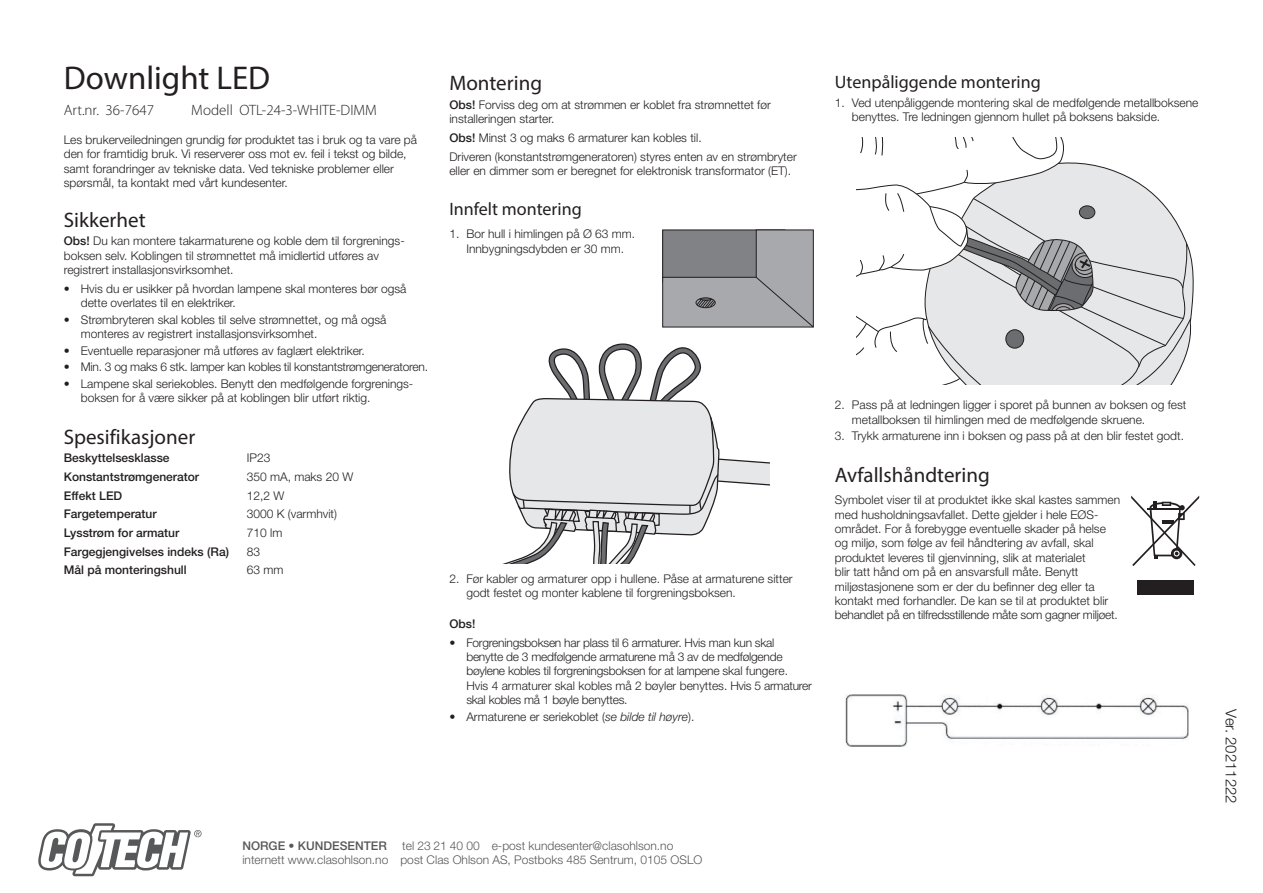
<style>
.page{position:relative;width:1263px;height:893px;background:#fff}
.page>*{position:absolute;margin:0;border:0;box-sizing:border-box;transform-origin:0 0}
.t1{font:33px "Myriad Pro";color:#231f20}
.t2{font:21px "Myriad Pro";color:#231f20}
.t3{font:18px "Myriad Pro";color:#231f20}
.t4{font:300 15px "Myriad Pro";color:#231f20}
.t5{font:300 15px "Helvetica Neue LT Std";color:#231f20}
.t6{font:300 12px/14.4px "Helvetica Neue LT Std";color:#231f20}
.t7{font:300 12px/14.4px "Helvetica Neue LT Std";letter-spacing:-.02em;color:#231f20}
.t8{font:500 12px "Helvetica Neue LT Std";color:#231f20}
.t9{font:300 12px/14.4px "Helvetica Neue LT Std";color:#57585a}
.t10{font:500 12px "Helvetica Neue LT Std";color:#57585a}
.s1{font-weight:500}
.s2{font-style:italic}
</style>
<div class="page">
<svg style="left:38px;top:823px;width:164px;height:53px"></svg>
<svg style="left:1131px;top:496px;width:68px;height:70px"></svg>
<div style="left:1137px;top:580px;width:56px;height:14px;background:#231f20"></div>
<svg style="left:856px;top:137px;width:336px;height:248px"></svg>
<img style="left:846px;top:695px;width:342px;height:51px">
<svg style="left:506px;top:343px;width:263px;height:220px"></svg>
<svg style="left:662px;top:230px;width:152px;height:97px;background:#96979b"></svg>
<div style="left:696px;top:297px;width:19px;height:11px;border:1px solid #231f20;border-radius:50%"></div>
<h1 class="t1" style="left:64px;top:57px;width:208px">Downlight LED</h1>
<p class="t4" style="left:64px;top:102px;width:92px">Art.nr. 36-7647</p>
<p class="t4" style="left:191px;top:102px;width:187px">Modell OTL-24-3-WHITE-DIMM</p>
<p class="t6" style="left:64px;top:132px;width:355px">Les brukerveiledningen grundig før produktet tas i bruk og ta vare på den for framtidig bruk. Vi reserverer oss mot ev. feil i tekst og bilde, samt forandringer av tekniske data. Ved tekniske problemer eller spørsmål, ta kontakt med vårt kundesenter.</p>
<h2 class="t2" style="left:64px;top:207px;width:83px">Sikkerhet</h2>
<p class="t6" style="left:64px;top:234px;width:341px"><span class="s1">Obs!</span> Du kan montere takarmaturene og koble dem til forgrenings&shy;boksen selv. Koblingen til strømnettet må imidlertid utføres av registrert installasjonsvirksomhet.</p>
<p class="t6" style="left:81px;top:281px;width:327px;text-indent:-17px">• Hvis du er usikker på hvordan lampene skal monteres bør også dette overlates til en elektriker.</p>
<p class="t6" style="left:81px;top:312px;width:307px;text-indent:-17px">• Strømbryteren skal kobles til selve strømnettet, og må også monteres av registrert installasjonsvirksomhet.</p>
<p class="t6" style="left:64px;top:343px;width:303px">• Eventuelle reparasjoner må utføres av faglært elektriker.</p>
<p class="t7" style="left:64px;top:359px;width:366px">• Min. 3 og maks 6 stk. lamper kan kobles til konstantstrømgeneratoren.</p>
<p class="t6" style="left:81px;top:376px;width:333px;text-indent:-17px">• Lampene skal seriekobles. Benytt den medfølgende forgrenings&shy;boksen for å være sikker på at koblingen blir utført riktig.</p>
<h2 class="t2" style="left:64px;top:424px;width:133px">Spesifikasjoner</h2>
<p class="t8" style="left:64px;top:451px;width:107px">Beskyttelsesklasse</p>
<p class="t6" style="left:247px;top:451px;width:25px">IP23</p>
<p class="t8" style="left:64px;top:470px;width:137px">Konstantstrømgenerator</p>
<p class="t6" style="left:247px;top:469px;width:108px">350 mA, maks 20 W</p>
<p class="t8" style="left:64px;top:488px;width:60px">Effekt LED</p>
<p class="t6" style="left:247px;top:488px;width:39px">12,2 W</p>
<p class="t8" style="left:64px;top:507px;width:94px">Fargetemperatur</p>
<p class="t6" style="left:247px;top:507px;width:92px">3000 K (varmhvit)</p>
<p class="t8" style="left:64px;top:526px;width:117px">Lysstrøm for armatur</p>
<p class="t6" style="left:247px;top:525px;width:37px">710 lm</p>
<p class="t8" style="left:64px;top:544px;width:167px">Fargegjengivelses indeks (Ra)</p>
<p class="t6" style="left:247px;top:544px;width:15px">83</p>
<p class="t8" style="left:64px;top:563px;width:124px">Mål på monteringshull</p>
<p class="t6" style="left:247px;top:563px;width:38px">63 mm</p>
<h2 class="t2" style="left:449px;top:70px;width:94px">Montering</h2>
<p class="t6" style="left:449px;top:97px;width:323px"><span class="s1">Obs!</span> Forviss deg om at strømmen er koblet fra strømnettet før installeringen starter.</p>
<p class="t6" style="left:449px;top:128px;width:349px;line-height:18.6px"><span class="s1">Obs!</span> Minst 3 og maks 6 armaturer kan kobles til.<br>Driveren (konstantstrømgeneratoren) styres enten av en strømbryter</p>
<p class="t6" style="left:449px;top:163px;width:343px">eller en dimmer som er beregnet for elektronisk transformator (ET).</p>
<h3 class="t3" style="left:449px;top:198px;width:134px">Innfelt montering</h3>
<p class="t6" style="left:449px;top:226px;width:187px;text-align:center">1. Bor hull i himlingen på Ø 63 mm.<br>Innbygningsdybden er 30 mm.</p>
<p class="t6" style="left:466px;top:571px;width:328px;text-indent:-17px">2. Før kabler og armaturer opp i hullene. Påse at armaturene sitter godt festet og monter kablene til forgreningsboksen.</p>
<p class="t8" style="left:449px;top:616px;width:28px">Obs!</p>
<p class="t7" style="left:466px;top:635px;width:347px;text-indent:-17px">• Forgreningsboksen har plass til 6 armaturer. Hvis man kun skal benytte de 3 medfølgende armaturene må 3 av de medfølgende bøylene kobles til forgreningsboksen for at lampene skal fungere.<br>Hvis 4 armaturer skal kobles må 2 bøyler benyttes. Hvis 5 armaturer skal kobles må 1 bøyle benyttes.</p>
<p class="t6" style="left:449px;top:709px;width:247px">• Armaturene er seriekoblet (<span class="s2">se bilde til høyre</span>).</p>
<h3 class="t3" style="left:835px;top:71px;width:207px">Utenpåliggende montering</h3>
<p class="t6" style="left:852px;top:95px;width:348px;text-indent:-17px">1. Ved utenpåliggende montering skal de medfølgende metallboksene benyttes. Tre ledningen gjennom hullet på boksens bakside.</p>
<p class="t6" style="left:852px;top:397px;width:336px;text-indent:-17px">2. Pass på at ledningen ligger i sporet på bunnen av boksen og fest metallboksen til himlingen med de medfølgende skruene.</p>
<p class="t6" style="left:835px;top:428px;width:351px">3. Trykk armaturene inn i boksen og pass på at den blir festet godt.</p>
<h2 class="t2" style="left:835px;top:462px;width:156px">Avfallshåndtering</h2>
<p class="t6" style="left:835px;top:492px;width:287px">Symbolet viser til at produktet ikke skal kastes sammen med husholdningsavfallet. Dette gjelder i hele EØS&shy;området. For å forebygge eventuelle skader på helse og miljø, som følge av feil håndtering av avfall, skal produktet leveres til gjenvinning, slik at materialet<br>blir tatt hånd om på en ansvarsfull måte. Benytt miljøstasjonene som er der du befinner deg eller ta kontakt med forhandler. De kan se til at produktet blir behandlet på en tilfredsstillende måte som gagner miljøet.</p>
<p class="t10" style="left:242px;top:838px;width:146px">NORGE • KUNDESENTER</p>
<p class="t9" style="left:242px;top:838px;width:461px;text-indent:160px">tel 23 21 40 00 e-post kundesenter@clasohlson.no internett www.clasohlson.no post Clas Ohlson AS, Postboks 485 Sentrum, 0105 OSLO</p>
<p class="t5" style="left:1240px;top:709px;width:96px;rotate:90deg">Ver. 20211222</p>
</div>
